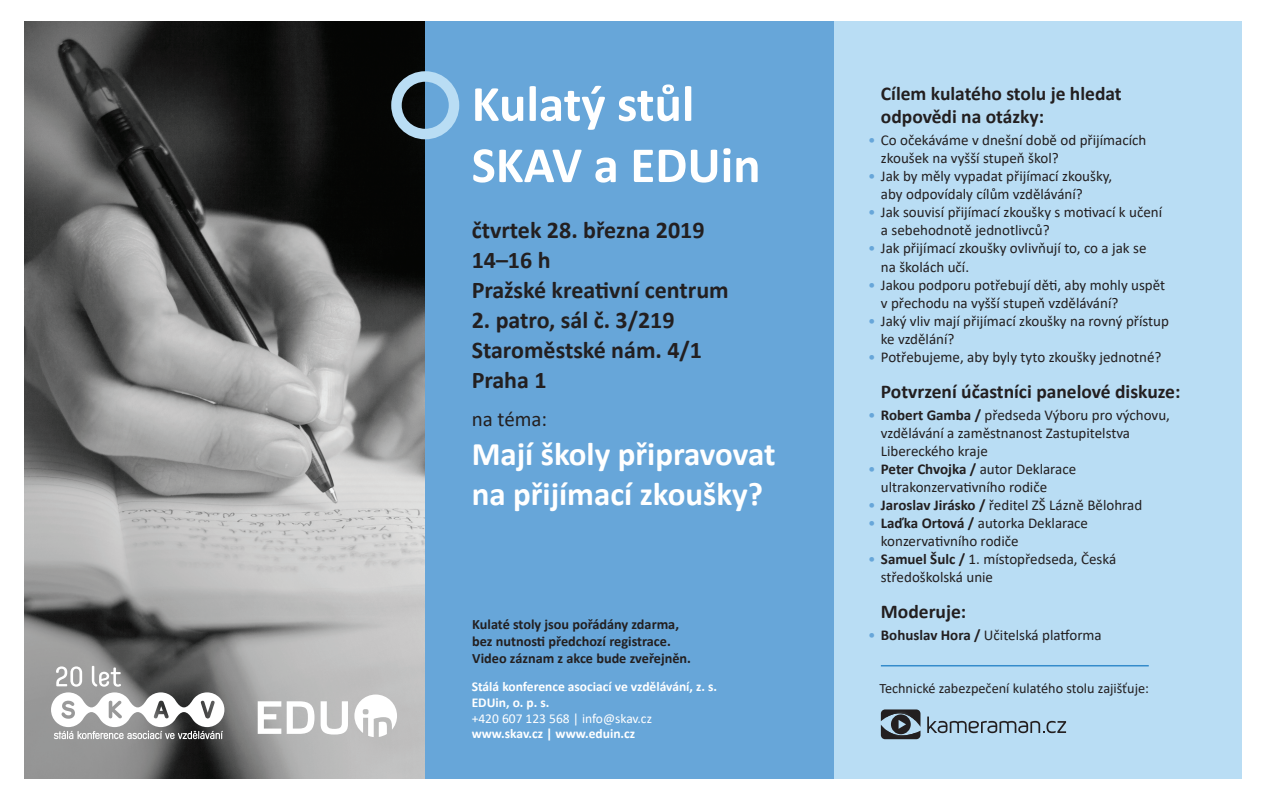
<style>
.page{position:relative;width:1263px;height:800px;background:#fff}
.page>*{position:absolute;margin:0;border:0;box-sizing:border-box;transform-origin:0 0}
.t1{font:700 51px/61.2px "Calibri";color:#fff}
.t2{font:700 33px/39.6px "Calibri";color:#fff}
.t3{font:700 24px/30px "Calibri";color:#231f20}
.t4{font:21px "Calibri";color:#231f20}
.t5{font:700 19.5px/23.4px "Calibri";color:#231f20}
.t6{font:15px/18px "Calibri";color:#231f20}
.t7{font:700 14.25px/17.1px "Calibri";color:#231f20}
.t8{font:14.25px "Calibri";color:#231f20}
.t9{font:700 13.5px/15.8px "Calibri";color:#fff}
.t10{font:13.5px "Calibri";color:#fff}
.s1{color:#67a6d9}
.s2{font-weight:700}
</style>
<div class="page">
<div style="left:833px;top:21px;width:409px;height:757px;background:#b9ddf4"></div>
<img style="left:24px;top:21px;width:401px;height:757px">
<div style="left:425px;top:21px;width:408px;height:757px;background:#67a6d9"></div>
<div style="left:391px;top:71px;width:68px;height:68px;border:10px solid #b9ddf4;border-radius:50%"></div>
<hr style="left:881px;top:664px;width:268px;height:2px;background:#348bcb">
<svg style="left:258px;top:701px;width:23px;height:32px"></svg>
<svg style="left:287px;top:701px;width:27px;height:32px"></svg>
<svg style="left:321px;top:701px;width:27px;height:33px"></svg>
<svg style="left:354px;top:694px;width:43px;height:43px"></svg>
<svg style="left:881px;top:709px;width:39px;height:31px"></svg>
<svg style="left:927px;top:716px;width:139px;height:17px"></svg>
<svg style="left:51px;top:692px;width:173px;height:47px"></svg>
<svg style="left:56px;top:665px;width:65px;height:21px"></svg>
<h1 class="t1" style="left:472px;top:72px;width:290px">Kulatý stůl<br>SKAV a EDUin</h1>
<h3 class="t3" style="left:472px;top:214px;width:259px">čtvrtek 28. března 2019<br>14–16 h<br>Pražské kreativní centrum</h3>
<h3 class="t3" style="left:472px;top:304px;width:232px">2. patro, sál č. 3/219<br>Staroměstské nám. 4/1<br>Praha 1</h3>
<h3 class="t4" style="left:472px;top:404px;width:77px">na téma:</h3>
<h2 class="t2" style="left:472px;top:434px;width:305px">Mají školy připravovat na přijímací zkoušky?</h2>
<p class="t7" style="left:472px;top:615px;width:220px">Kulaté stoly jsou pořádány zdarma, bez nutnosti předchozí registrace.<br>Video záznam z akce bude zveřejněn.</p>
<p class="t9" style="left:472px;top:678px;width:247px">Stálá konference asociací ve vzdělávání, z. s.<br>EDUin, o. p. s.</p>
<p class="t10" style="left:472px;top:708px;width:182px">+420 607 123 568 | info@skav.cz</p>
<p class="t9" style="left:472px;top:725px;width:165px">www.skav.cz | www.eduin.cz</p>
<h3 class="t5" style="left:881px;top:81px;width:242px">Cílem kulatého stolu je hledat odpovědi na otázky:</h3>
<p class="t6" style="left:881px;top:131px;width:267px;text-indent:-13px"><span class="s1">•</span> Co očekáváme v dnešní době od přijímacích zkoušek na vyšší stupeň škol?</p>
<p class="t6" style="left:881px;top:167px;width:233px;text-indent:-13px"><span class="s1">•</span> Jak by měly vypadat přijímací zkoušky, aby odpovídaly cílům vzdělávání?</p>
<p class="t6" style="left:881px;top:203px;width:283px;text-indent:-13px"><span class="s1">•</span> Jak souvisí přijímací zkoušky s motivací k učení a sebehodnotě jednotlivců?</p>
<p class="t6" style="left:881px;top:239px;width:267px;text-indent:-13px"><span class="s1">•</span> Jak přijímací zkoušky ovlivňují to, co a jak se na školách učí.</p>
<p class="t6" style="left:881px;top:275px;width:286px;text-indent:-13px"><span class="s1">•</span> Jakou podporu potřebují děti, aby mohly uspět v přechodu na vyšší stupeň vzdělávání?</p>
<p class="t6" style="left:881px;top:311px;width:290px;text-indent:-13px"><span class="s1">•</span> Jaký vliv mají přijímací zkoušky na rovný přístup ke vzdělání?</p>
<p class="t6" style="left:868px;top:347px;width:295px"><span class="s1">•</span> Potřebujeme, aby byly tyto zkoušky jednotné?</p>
<h3 class="t5" style="left:881px;top:379px;width:301px">Potvrzení účastníci panelové diskuze:</h3>
<p class="t6" style="left:881px;top:405px;width:291px;text-indent:-13px"><span class="s1">•</span> <span class="s2">Robert Gamba /</span> předseda Výboru pro výchovu, vzdělávání a zaměstnanost Zastupitelstva<br>Libereckého kraje</p>
<p class="t6" style="left:881px;top:459px;width:197px;text-indent:-13px"><span class="s1">•</span> <span class="s2">Peter Chvojka /</span> autor Deklarace ultrakonzervativního rodiče</p>
<p class="t6" style="left:868px;top:495px;width:276px"><span class="s1">•</span> <span class="s2">Jaroslav Jirásko /</span> ředitel ZŠ Lázně Bělohrad</p>
<p class="t6" style="left:881px;top:513px;width:209px;text-indent:-13px"><span class="s1">•</span> <span class="s2">Laďka Ortová /</span> autorka Deklarace konzervativního rodiče</p>
<p class="t6" style="left:881px;top:549px;width:237px;text-indent:-13px"><span class="s1">•</span> <span class="s2">Samuel Šulc /</span> 1. místopředseda, Česká středoškolská unie</p>
<h3 class="t5" style="left:881px;top:599px;width:87px">Moderuje:</h3>
<p class="t6" style="left:868px;top:625px;width:235px"><span class="s1">•</span> <span class="s2">Bohuslav Hora /</span> Učitelská platforma</p>
<p class="t8" style="left:879px;top:678px;width:271px">Technické zabezpečení kulatého stolu zajišťuje:</p>
</div>
